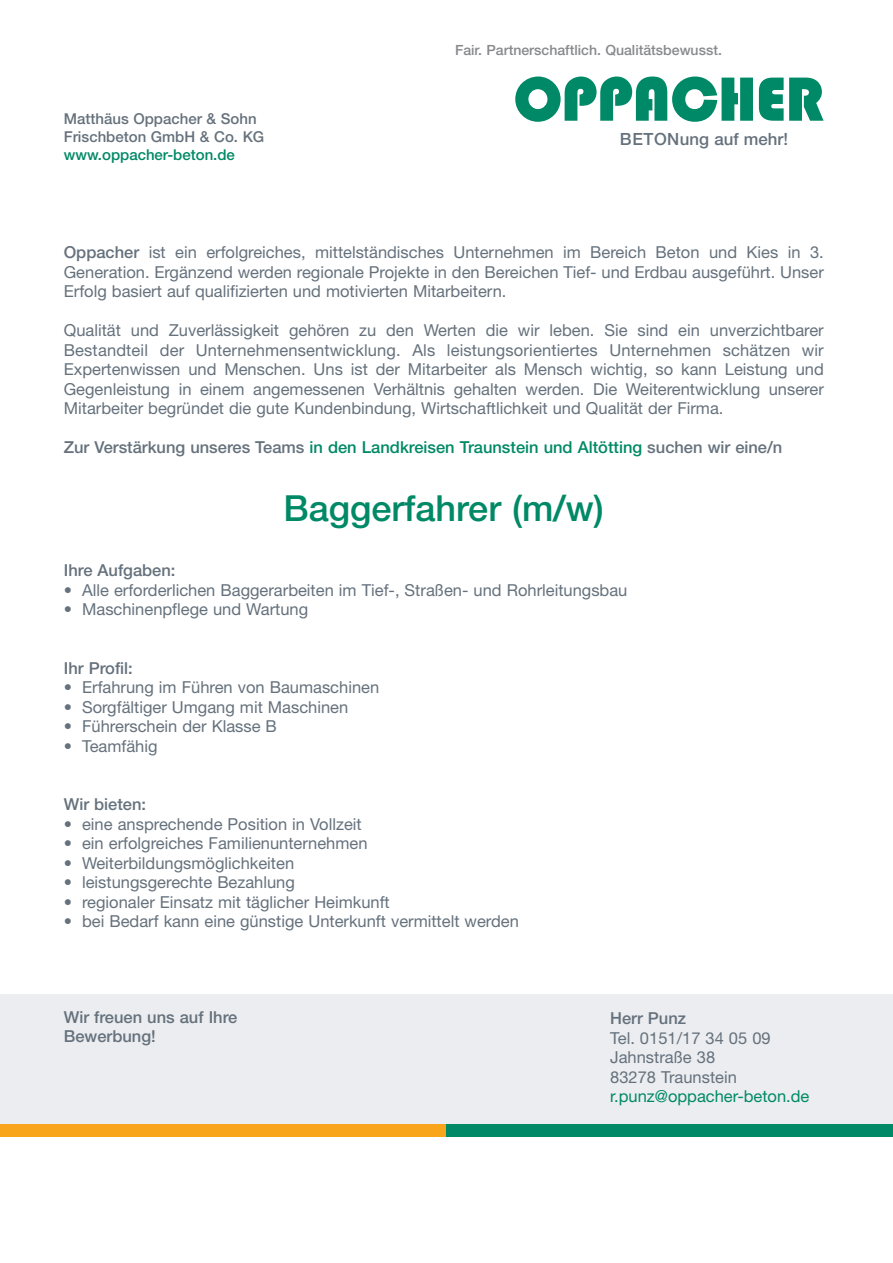
<style>
.page{position:relative;width:893px;height:1263px;background:#fff}
.page>*{position:absolute;margin:0;border:0;box-sizing:border-box;transform-origin:0 0}
.t1{font:64.65px "Bauhaus 93";letter-spacing:-.015em;color:#008966}
.t2{font:500 36px "Helvetica Neue";color:#008966}
.t3{font:500 16.8px "Helvetica Neue";color:#65717c}
.t4{font:16.5px/19.5px "Helvetica Neue";color:#65717c;text-align:justify}
.t5{font:500 16.5px/19.5px "Helvetica Neue";color:#65717c}
.t6{font:16.5px "Helvetica Neue";color:#008966}
.t7{font:500 15px/18px "Helvetica Neue";color:#65717c}
.t8{font:500 15px "Helvetica Neue";color:#008966}
.t9{font:500 14.1px "Helvetica Neue";color:#87898c}
.s1{font-weight:500}
.s2{color:#008966}
</style>
<div class="page">
<div style="left:0;top:994px;width:893px;height:132px;background:#ebedf0"></div>
<div style="left:0;top:1125px;width:893px;height:12px;background:#f9a51b"></div>
<div style="left:447px;top:1125px;width:446px;height:12px;background:#008966"></div>
<p class="t7" style="left:64px;top:111px;width:202px">Matthäus Oppacher &amp; Sohn<br>Frischbeton GmbH &amp; Co. KG</p>
<p class="t8" style="left:64px;top:149px;width:173px">www.oppacher-beton.de</p>
<p class="t9" style="left:455px;top:45px;width:268px">Fair. Partnerschaftlich. Qualitätsbewusst.</p>
<h1 class="t1" style="left:513px;top:78px;width:311px">OPPACHER</h1>
<p class="t3" style="left:620px;top:133px;width:170px">BETONung auf mehr!</p>
<p class="t4" style="left:64px;top:244px;width:761px"><span class="s1">Oppacher</span> ist ein erfolgreiches, mittelständisches Unternehmen im Bereich Beton und Kies in 3.<br>Generation. Ergänzend werden regionale Projekte in den Bereichen Tief- und Erdbau ausgeführt. Unser Erfolg basiert auf qualifizierten und motivierten Mitarbeitern.</p>
<p class="t4" style="left:64px;top:322px;width:761px">Qualität und Zuverlässigkeit gehören zu den Werten die wir leben. Sie sind ein unverzichtbarer Bestandteil der Unternehmensentwicklung. Als leistungsorientiertes Unternehmen schätzen wir Expertenwissen und Menschen. Uns ist der Mitarbeiter als Mensch wichtig, so kann Leistung und Gegenleistung in einem angemessenen Verhältnis gehalten werden. Die Weiterentwicklung unserer Mitarbeiter begründet die gute Kundenbindung, Wirtschaftlichkeit und Qualität der Firma.</p>
<p class="t5" style="left:64px;top:439px;width:720px">Zur Verstärkung unseres Teams <span class="s2">in den Landkreisen Traunstein und Altötting</span> suchen wir eine/n</p>
<h2 class="t2" style="left:284px;top:495px;width:322px">Baggerfahrer (m/w)</h2>
<p class="t5" style="left:64px;top:562px;width:113px">Ihre Aufgaben:</p>
<p class="t4" style="left:64px;top:582px;width:565px">• Alle erforderlichen Baggerarbeiten im Tief-, Straßen- und Rohrleitungsbau</p>
<p class="t4" style="left:64px;top:601px;width:246px">• Maschinenpflege und Wartung</p>
<p class="t5" style="left:64px;top:660px;width:70px">Ihr Profil:</p>
<p class="t4" style="left:64px;top:679px;width:317px">• Erfahrung im Führen von Baumaschinen</p>
<p class="t4" style="left:64px;top:699px;width:286px">• Sorgfältiger Umgang mit Maschinen</p>
<p class="t4" style="left:64px;top:718px;width:215px">• Führerschein der Klasse B</p>
<p class="t4" style="left:64px;top:738px;width:95px">• Teamfähig</p>
<p class="t5" style="left:64px;top:796px;width:84px">Wir bieten:</p>
<p class="t4" style="left:64px;top:816px;width:299px">• eine ansprechende Position in Vollzeit</p>
<p class="t4" style="left:64px;top:835px;width:305px">• ein erfolgreiches Familienunternehmen</p>
<p class="t4" style="left:64px;top:855px;width:232px">• Weiterbildungsmöglichkeiten</p>
<p class="t4" style="left:64px;top:874px;width:233px">• leistungsgerechte Bezahlung</p>
<p class="t4" style="left:64px;top:894px;width:327px">• regionaler Einsatz mit täglicher Heimkunft</p>
<p class="t4" style="left:64px;top:913px;width:457px">• bei Bedarf kann eine günstige Unterkunft vermittelt werden</p>
<p class="t5" style="left:64px;top:1009px;width:175px">Wir freuen uns auf Ihre<br>Bewerbung!</p>
<p class="t5" style="left:610px;top:1010px;width:77px">Herr Punz</p>
<p class="t4" style="left:610px;top:1030px;width:162px;text-align:left">Tel. 0151/17 34 05 09<br>Jahnstraße 38<br>83278 Traunstein</p>
<p class="t6" style="left:610px;top:1091px;width:201px">r.punz@oppacher-beton.de</p>
</div>
